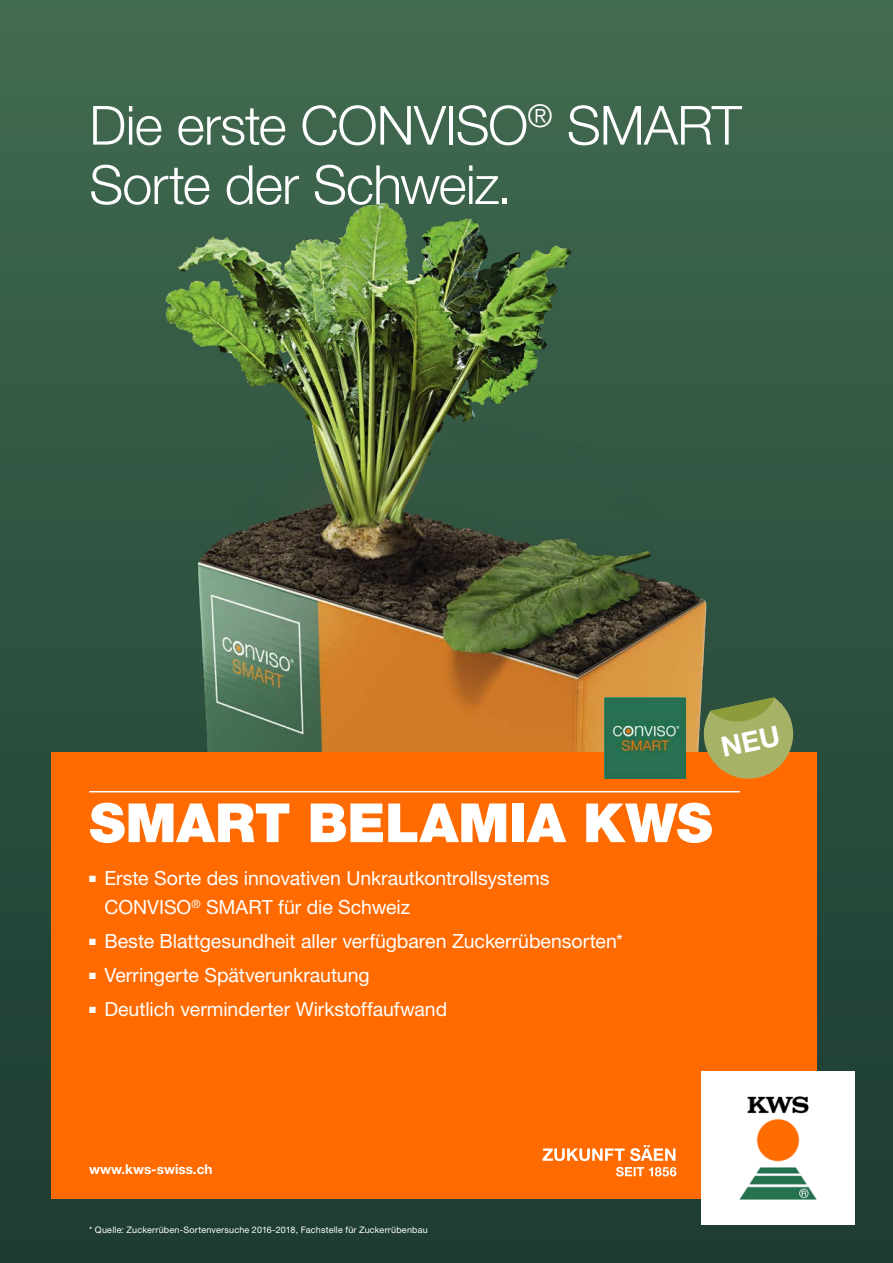
<style>
.page{position:relative;width:893px;height:1263px;background:#fff}
.page>*{position:absolute;margin:0;border:0;box-sizing:border-box;transform-origin:0 0}
.t1{font:300 54px/59.4px "Helvetica Neue LT Std";letter-spacing:-.02em;color:#fff}
.t2{font:900 54px "Helvetica Neue LT Std";letter-spacing:-.005em;color:#fff}
.t3{font:19.5px/29.7px "Helvetica Neue LT Std";letter-spacing:-.005em;color:#fff}
.t4{font:700 13.5px "Helvetica Neue LT Std";color:#fff}
.t5{font:9px "Helvetica Neue LT Std";letter-spacing:.025em;color:#fff}
</style>
<div class="page">
<div style="left:0;top:0;width:893px;height:1263px;background:linear-gradient(to bottom,#416a50,#1e3b30)"></div>
<img style="left:140px;top:153px;width:613px;height:600px">
<div style="left:51px;top:753px;width:765px;height:446px;background:#ff6b00"></div>
<hr style="left:89px;top:791px;width:651px;height:1px;background:#fff">
<img style="left:702px;top:1071px;width:153px;height:154px">
<svg style="left:616px;top:1167px;width:60px;height:9px"></svg>
<svg style="left:542px;top:1145px;width:133px;height:16px"></svg>
<img style="left:605px;top:698px;width:80px;height:81px">
<svg style="left:702px;top:697px;width:95px;height:82px;background:#9d974f"></svg>
<h1 class="t1" style="left:89px;top:95px;width:654px">Die erste CONVISO<sup>®</sup> SMART<br>Sorte der Schweiz.</h1>
<h1 class="t2" style="left:89px;top:791px;width:625px">SMART BELAMIA KWS</h1>
<p class="t3" style="left:104px;top:862px;width:447px;text-indent:-15px">■ Erste Sorte des innovativen Unkrautkontrollsystems<br>CONVISO<sup>®</sup> SMART für die Schweiz</p>
<p class="t3" style="left:89px;top:926px;width:535px">■ Beste Blattgesundheit aller verfügbaren Zuckerrübensorten*</p>
<p class="t3" style="left:89px;top:960px;width:282px">■ Verringerte Spätverunkrautung</p>
<p class="t3" style="left:89px;top:994px;width:359px">■ Deutlich verminderter Wirkstoffaufwand</p>
<p class="t4" style="left:89px;top:1160px;width:125px">www.kws-swiss.ch</p>
<p class="t5" style="left:89px;top:1225px;width:340px">* Quelle: Zuckerrüben-Sortenversuche 2016-2018, Fachstelle für Zuckerrübenbau</p>
</div>
